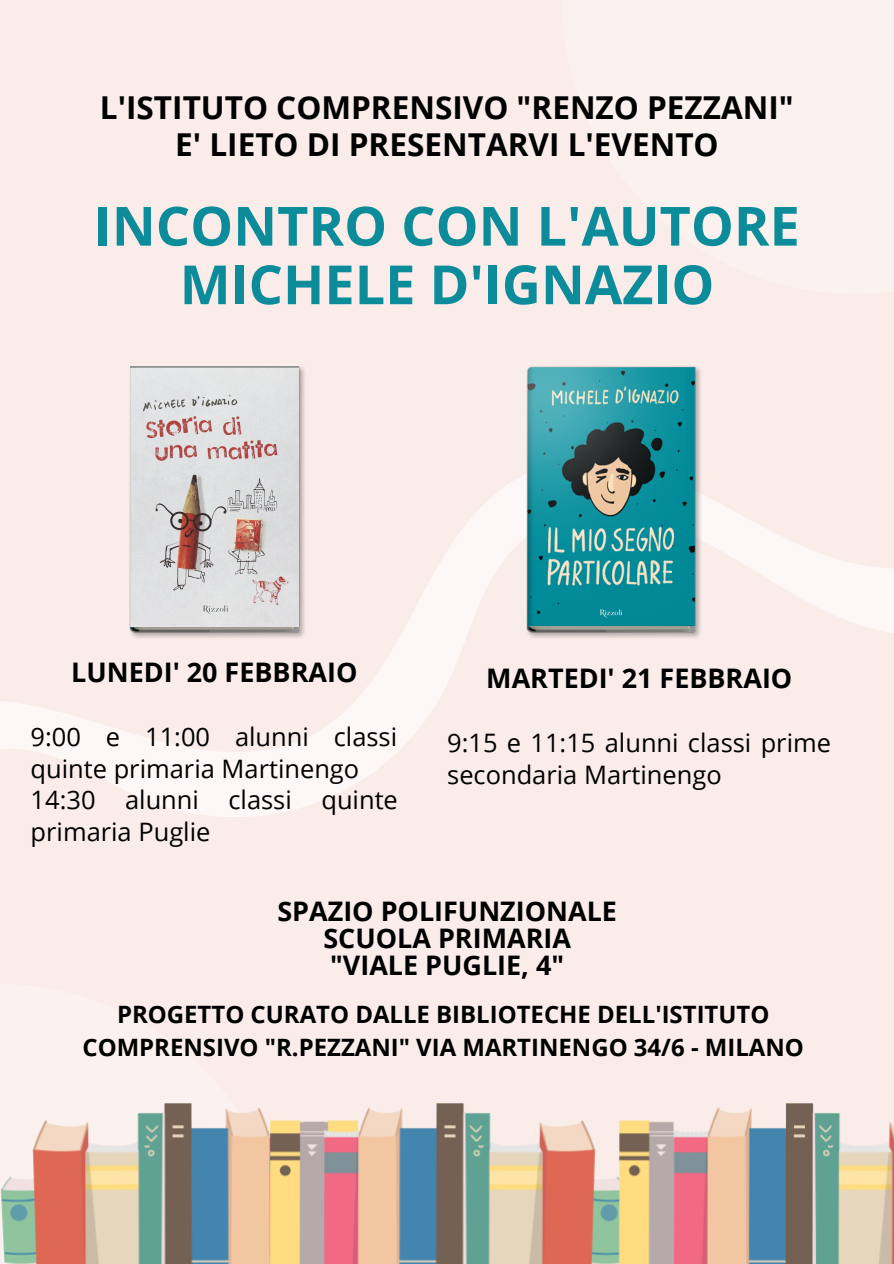
<style>
.page{position:relative;width:894px;height:1264px;background:#fff}
.page>*{position:absolute;margin:0;border:0;box-sizing:border-box;transform-origin:0 0}
.t1{font:700 54px/58.5px "Open Sans";color:#0c8c9a;text-align:center}
.t2{font:700 31.5px/37.2px "Open Sans";color:#000;text-align:center}
.t3{font:700 26.85px/27px "Open Sans";color:#000;text-align:center}
.t4{font:25.35px/31.5px "Open Sans";color:#000}
.t5{font:700 24px/32.7px "Open Sans";color:#000;text-align:center}
</style>
<div class="page">
<div style="left:0;top:0;width:893px;height:1263px;background:#faede9"></div>
<div style="left:562px;top:0;width:331px;height:294px;background:#fbf1ee"></div>
<svg style="left:0;top:478px;width:893px;height:339px"></svg>
<img style="left:519px;top:366px;width:183px;height:272px">
<img style="left:123px;top:366px;width:183px;height:272px">
<img style="left:131px;top:366px;width:167px;height:260px">
<img style="left:1px;top:1103px;width:197px;height:160px">
<img style="left:198px;top:1103px;width:349px;height:160px">
<img style="left:547px;top:1103px;width:346px;height:160px">
<p class="t2" style="left:100px;top:88px;width:695px">L'ISTITUTO COMPRENSIVO "RENZO PEZZANI"<br>E' LIETO DI PRESENTARVI L'EVENTO</p>
<h1 class="t1" style="left:94px;top:195px;width:707px">INCONTRO CON L'AUTORE<br>MICHELE D'IGNAZIO</h1>
<p class="t3" style="left:71px;top:658px;width:287px">LUNEDI' 20 FEBBRAIO</p>
<p class="t4" style="left:31px;top:720px;width:369px">9:00 e 11:00 alunni classi quinte primaria Martinengo<br>14:30 alunni classi quinte primaria Puglie</p>
<p class="t3" style="left:486px;top:664px;width:307px">MARTEDI' 21 FEBBRAIO</p>
<p class="t4" style="left:447px;top:726px;width:385px">9:15 e 11:15 alunni classi prime secondaria Martinengo</p>
<p class="t3" style="left:277px;top:897px;width:341px">SPAZIO POLIFUNZIONALE<br>SCUOLA PRIMARIA "VIALE PUGLIE, 4"</p>
<p class="t5" style="left:82px;top:997px;width:722px">PROGETTO CURATO DALLE BIBLIOTECHE DELL'ISTITUTO<br>COMPRENSIVO "R.PEZZANI" VIA MARTINENGO 34/6 - MILANO</p>
</div>
